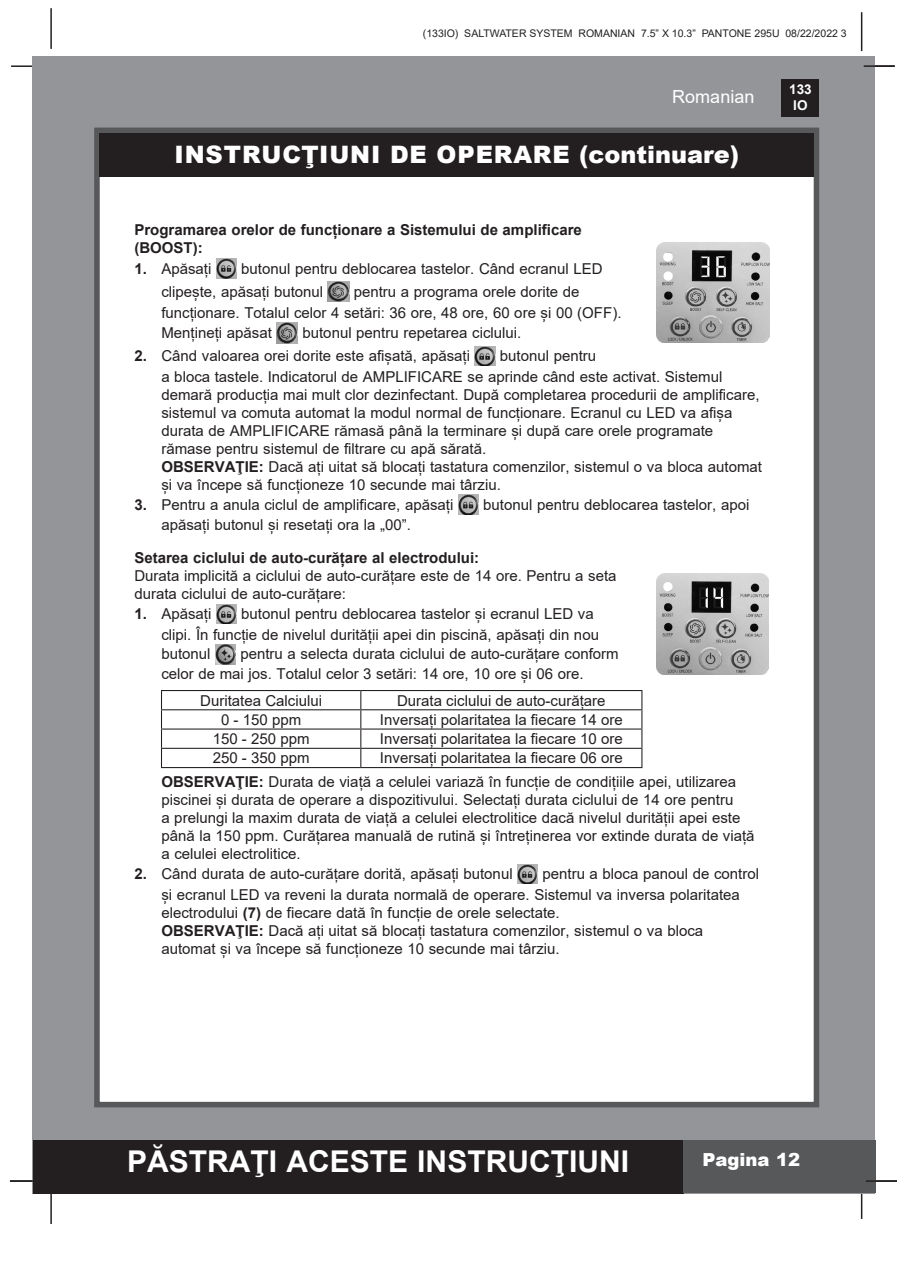
<style>
.page{position:relative;width:897px;height:1264px;background:#fff}
.page>*{position:absolute;margin:0;border:0;box-sizing:border-box;transform-origin:0 0}
.t1{font:700 30px "Arial";color:#fff}
.t2{font:900 24px "Arial";letter-spacing:.035em;color:#fff}
.t3{font:18px "Arial";color:#fff}
.t4{font:900 18px "Arial";color:#fff}
.t5{font:15px "Arial";color:#231f20}
.t6{font:700 15px "Arial";color:#231f20}
.t7{font:700 13.5px/16.2px "Arial";color:#fff;text-align:center}
.t8{font:10.5px "Arial";color:#231f20}
.s1{font-weight:700}
</style>
<div class="page">
<hr style="left:50px;top:8px;width:2px;height:41px;background:#231f20">
<hr style="left:860px;top:12px;width:2px;height:39px;background:#231f20">
<hr style="left:11px;top:65px;width:31px;height:2px;background:#231f20">
<hr style="left:860px;top:1189px;width:2px;height:30px;background:#231f20">
<hr style="left:50px;top:1193px;width:2px;height:31px;background:#231f20">
<div style="left:33px;top:56px;width:842px;height:1137px;background:#939598"></div>
<div style="left:781px;top:79px;width:38px;height:38px;background:#231f20"></div>
<div style="left:33px;top:1140px;width:650px;height:53px;background:#231f20"></div>
<div style="left:682px;top:1140px;width:193px;height:53px;background:#57585a"></div>
<div style="left:94px;top:128px;width:725px;height:979px;background:#fff;border:6px solid #57585a"></div>
<hr style="left:863px;top:65px;width:31px;height:2px;background:#231f20">
<hr style="left:865px;top:1180px;width:31px;height:1px;background:#231f20">
<hr style="left:10px;top:1180px;width:31px;height:1px;background:#231f20">
<img style="left:216px;top:259px;width:21px;height:19px">
<img style="left:328px;top:281px;width:21px;height:21px">
<img style="left:276px;top:323px;width:22px;height:20px">
<img style="left:474px;top:346px;width:21px;height:20px">
<img style="left:458px;top:495px;width:20px;height:19px">
<img style="left:216px;top:604px;width:21px;height:20px">
<img style="left:215px;top:645px;width:21px;height:19px">
<img style="left:517px;top:864px;width:21px;height:20px">
<div style="left:99px;top:133px;width:715px;height:43px;background:#231f20"></div>
<hr style="left:161px;top:690px;width:200px;height:1px;background:#231f20">
<hr style="left:361px;top:690px;width:281px;height:1px;background:#231f20">
<hr style="left:161px;top:709px;width:200px;height:1px;background:#231f20">
<hr style="left:361px;top:709px;width:281px;height:1px;background:#231f20">
<hr style="left:161px;top:728px;width:200px;height:1px;background:#231f20">
<hr style="left:361px;top:728px;width:281px;height:1px;background:#231f20">
<hr style="left:161px;top:748px;width:200px;height:1px;background:#231f20">
<svg style="left:161px;top:691px;width:1px;height:76px"></svg>
<hr style="left:361px;top:748px;width:281px;height:1px;background:#231f20">
<svg style="left:360px;top:691px;width:1px;height:76px"></svg>
<svg style="left:641px;top:691px;width:1px;height:76px"></svg>
<hr style="left:161px;top:767px;width:200px;height:1px;background:#231f20">
<hr style="left:361px;top:767px;width:281px;height:1px;background:#231f20">
<img style="left:656px;top:242px;width:113px;height:101px">
<img style="left:656px;top:573px;width:112px;height:101px">
<p class="t8" style="left:423px;top:26px;width:425px">(133IO) SALTWATER SYSTEM ROMANIAN 7.5” X 10.3” PANTONE 295U 08/22/2022 3</p>
<p class="t3" style="left:672px;top:84px;width:84px">Romanian</p>
<p class="t2" style="left:175px;top:137px;width:566px">INSTRUCŢIUNI DE OPERARE (continuare)</p>
<p class="t6" style="left:134px;top:220px;width:449px">Programarea orelor de funcționare a Sistemului de amplificare</p>
<p class="t6" style="left:134px;top:238px;width:70px">(BOOST):</p>
<p class="t5" style="left:134px;top:258px;width:79px"><span class="s1">1.</span> Apăsați</p>
<p class="t5" style="left:241px;top:258px;width:363px">butonul pentru deblocarea tastelor. Când ecranul LED</p>
<p class="t5" style="left:161px;top:281px;width:163px">clipește, apăsați butonul</p>
<p class="t5" style="left:354px;top:281px;width:227px">pentru a programa orele dorite de</p>
<p class="t5" style="left:161px;top:302px;width:461px">funcționare. Totalul celor 4 setări: 36 ore, 48 ore, 60 ore și 00 (OFF).</p>
<p class="t5" style="left:161px;top:323px;width:112px">Mențineți apăsat</p>
<p class="t5" style="left:302px;top:323px;width:220px">butonul pentru repetarea ciclului.</p>
<p class="t5" style="left:134px;top:346px;width:337px"><span class="s1">2.</span> Când valoarea orei dorite este afișată, apăsați</p>
<p class="t5" style="left:500px;top:346px;width:98px">butonul pentru</p>
<p class="t5" style="left:161px;top:366px;width:562px">a bloca tastele. Indicatorul de AMPLIFICARE se aprinde când este activat. Sistemul</p>
<p class="t5" style="left:161px;top:384px;width:599px">demară producția mai mult clor dezinfectant. După completarea procedurii de amplificare,</p>
<p class="t5" style="left:161px;top:402px;width:572px">sistemul va comuta automat la modul normal de funcționare. Ecranul cu LED va afișa</p>
<p class="t5" style="left:161px;top:420px;width:553px">durata de AMPLIFICARE rămasă până la terminare și după care orele programate</p>
<p class="t5" style="left:161px;top:438px;width:326px">rămase pentru sistemul de filtrare cu apă sărată.</p>
<p class="t5" style="left:161px;top:456px;width:602px"><span class="s1">OBSERVAŢIE:</span> Dacă ați uitat să blocați tastatura comenzilor, sistemul o va bloca automat</p>
<p class="t5" style="left:161px;top:474px;width:341px">și va începe să funcționeze 10 secunde mai târziu.</p>
<p class="t5" style="left:134px;top:494px;width:320px"><span class="s1">3.</span> Pentru a anula ciclul de amplificare, apăsați</p>
<p class="t5" style="left:483px;top:494px;width:268px">butonul pentru deblocarea tastelor, apoi</p>
<p class="t5" style="left:161px;top:514px;width:251px">apăsați butonul și resetați ora la „00”.</p>
<p class="t6" style="left:134px;top:547px;width:346px">Setarea ciclului de auto-curățare al electrodului:</p>
<p class="t5" style="left:134px;top:565px;width:483px">Durata implicită a ciclului de auto-curățare este de 14 ore. Pentru a seta</p>
<p class="t5" style="left:134px;top:583px;width:213px">durata ciclului de auto-curățare:</p>
<p class="t5" style="left:134px;top:604px;width:79px"><span class="s1">1.</span> Apăsați</p>
<p class="t5" style="left:241px;top:604px;width:354px">butonul pentru deblocarea tastelor și ecranul LED va</p>
<p class="t5" style="left:161px;top:624px;width:439px">clipi. În funcție de nivelul durității apei din piscină, apăsați din nou</p>
<p class="t5" style="left:161px;top:644px;width:51px">butonul</p>
<p class="t5" style="left:240px;top:644px;width:380px">pentru a selecta durata ciclului de auto-curățare conform</p>
<p class="t5" style="left:161px;top:663px;width:423px">celor de mai jos. Totalul celor 3 setări: 14 ore, 10 ore și 06 ore.</p>
<p class="t5" style="left:200px;top:690px;width:123px">Duritatea Calciului</p>
<p class="t5" style="left:397px;top:690px;width:210px">Durata ciclului de auto-curățare</p>
<p class="t5" style="left:221px;top:709px;width:82px">0 - 150 ppm</p>
<p class="t5" style="left:380px;top:709px;width:244px">Inversați polaritatea la fiecare 14 ore</p>
<p class="t5" style="left:213px;top:728px;width:98px">150 - 250 ppm</p>
<p class="t5" style="left:380px;top:728px;width:244px">Inversați polaritatea la fiecare 10 ore</p>
<p class="t5" style="left:213px;top:747px;width:98px">250 - 350 ppm</p>
<p class="t5" style="left:380px;top:747px;width:244px">Inversați polaritatea la fiecare 06 ore</p>
<p class="t5" style="left:161px;top:771px;width:576px"><span class="s1">OBSERVAŢIE:</span> Durata de viață a celulei variază în funcție de condițiile apei, utilizarea</p>
<p class="t5" style="left:161px;top:789px;width:573px">piscinei și durata de operare a dispozitivului. Selectați durata ciclului de 14 ore pentru</p>
<p class="t5" style="left:161px;top:807px;width:580px">a prelungi la maxim durata de viață a celulei electrolitice dacă nivelul durității apei este</p>
<p class="t5" style="left:161px;top:825px;width:594px">până la 150 ppm. Curățarea manuală de rutină și întreținerea vor extinde durata de viață</p>
<p class="t5" style="left:161px;top:843px;width:141px">a celulei electrolitice.</p>
<p class="t5" style="left:134px;top:864px;width:380px"><span class="s1">2.</span> Când durata de auto-curățare dorită, apăsați butonul</p>
<p class="t5" style="left:542px;top:864px;width:218px">pentru a bloca panoul de control</p>
<p class="t5" style="left:161px;top:884px;width:580px">și ecranul LED va reveni la durata normală de operare. Sistemul va inversa polaritatea</p>
<p class="t5" style="left:161px;top:902px;width:400px">electrodului <span class="s1">(7)</span> de fiecare dată în funcție de orele selectate.</p>
<p class="t5" style="left:161px;top:920px;width:543px"><span class="s1">OBSERVAŢIE:</span> Dacă ați uitat să blocați tastatura comenzilor, sistemul o va bloca</p>
<p class="t5" style="left:161px;top:938px;width:400px">automat și va începe să funcționeze 10 secunde mai târziu.</p>
<p class="t7" style="left:789px;top:81px;width:24px">133<br>IO</p>
<h1 class="t1" style="left:127px;top:1140px;width:503px">PĂSTRAŢI ACESTE INSTRUCŢIUNI</h1>
<p class="t4" style="left:702px;top:1146px;width:99px">Pagina 12</p>
</div>
